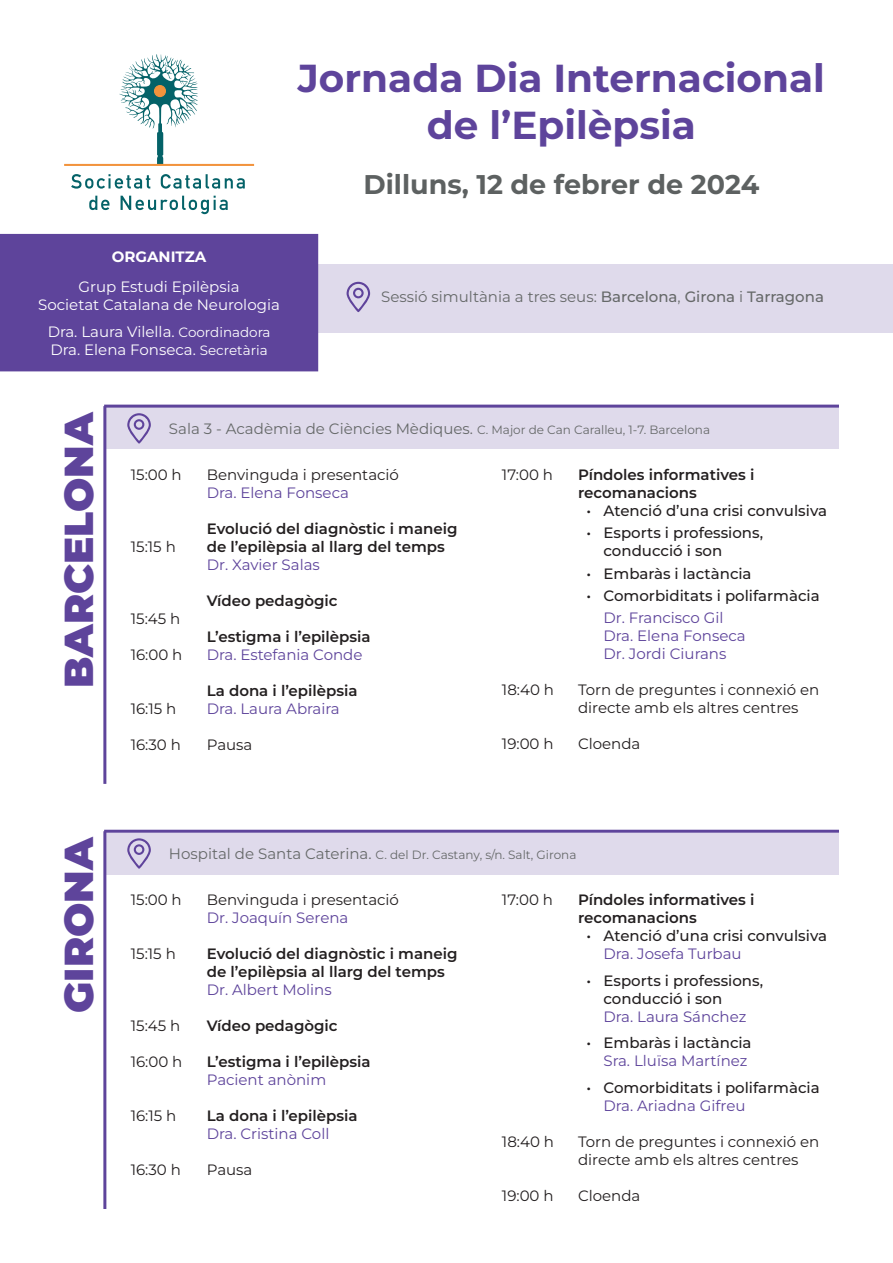
<style>
.page{position:relative;width:893px;height:1263px;background:#fff}
.page>*{position:absolute;margin:0;border:0;box-sizing:border-box;transform-origin:0 0}
.t1{font:900 40.5px "Montserrat";color:#5e449b}
.t2{font:700 39px "Montserrat";color:#5e449b}
.t3{font:700 27px "Montserrat";color:#5d6161}
.t4{font:600 15px/18px "Montserrat";color:#231f20}
.t5{font:15px/18px "Montserrat";color:#231f20}
.t6{font:15px "Montserrat";color:#5e449b}
.t7{font:500 15px/18px "Montserrat";color:#231f20}
.t8{font:15px "Montserrat";color:#fff}
.t9{font:15px "Montserrat";color:#666969}
.t10{font:700 15px "Montserrat";color:#fff}
.t11{font:12px "Montserrat";color:#666969}
.s1{font-size:13.5px}
.s2{font-weight:500}
.s3{font-size:15px}
</style>
<div class="page">
<div style="left:106px;top:408px;width:733px;height:41px;background:#dfdaeb"></div>
<svg style="left:119px;top:54px;width:79px;height:110px"></svg>
<div style="left:155px;top:86px;width:10px;height:11px;background:#f2933c;border-radius:50%"></div>
<div style="left:154px;top:85px;width:12px;height:12px;border:1px solid #f2933c;border-radius:50%"></div>
<svg style="left:89px;top:196px;width:20px;height:14px"></svg>
<svg style="left:121px;top:196px;width:107px;height:18px"></svg>
<svg style="left:71px;top:174px;width:79px;height:15px"></svg>
<svg style="left:161px;top:174px;width:84px;height:15px"></svg>
<hr style="left:64px;top:164px;width:190px;height:2px;background:#f2933c">
<div style="left:1px;top:235px;width:316px;height:136px;background:#5e449b"></div>
<div style="left:0;top:234px;width:318px;height:137px;border:2px solid #5e449b"></div>
<hr style="left:103px;top:406px;width:3px;height:378px;background:#5e449b">
<hr style="left:104px;top:405px;width:735px;height:3px;background:#5e449b">
<svg style="left:127px;top:413px;width:24px;height:30px"></svg>
<div style="left:106px;top:833px;width:733px;height:41px;background:#dfdaeb"></div>
<hr style="left:103px;top:831px;width:3px;height:378px;background:#5e449b">
<hr style="left:104px;top:830px;width:735px;height:3px;background:#5e449b">
<svg style="left:127px;top:838px;width:24px;height:31px"></svg>
<div style="left:318px;top:264px;width:575px;height:68px;background:#dfdaeb"></div>
<svg style="left:347px;top:282px;width:23px;height:30px"></svg>
<p class="t2" style="left:298px;top:52px;width:529px">Jornada Dia Internacional</p>
<p class="t2" style="left:427px;top:99px;width:271px">de l’Epilèpsia</p>
<p class="t3" style="left:363px;top:167px;width:397px">Dilluns, 12 de febrer de 2024</p>
<p class="t10" style="left:112px;top:246px;width:96px">ORGANITZA</p>
<p class="t8" style="left:79px;top:277px;width:163px">Grup Estudi Epilèpsia</p>
<p class="t8" style="left:38px;top:295px;width:243px">Societat Catalana de Neurologia</p>
<p class="t8" style="left:48px;top:322px;width:224px">Dra. Laura Vilella. <span class="s1">Coordinadora</span></p>
<p class="t8" style="left:51px;top:340px;width:219px">Dra. Elena Fonseca. <span class="s1">Secretària</span></p>
<p class="t9" style="left:381px;top:287px;width:444px">Sessió simultània a tres seus: <span class="s2">Barcelona</span>, <span class="s2">Girona</span> i <span class="s2">Tarragona</span></p>
<p class="t1" style="left:52px;top:688px;width:279px;rotate:-90deg">BARCELONA</p>
<p class="t11" style="left:169px;top:421px;width:543px"><span class="s3">Sala 3 - Acadèmia de Ciències Mèdiques.</span> C. Major de Can Caralleu, 1-7. Barcelona</p>
<p class="t4" style="left:578px;top:465px;width:178px">Píndoles informatives i recomanacions</p>
<p class="t7" style="left:586px;top:501px;width:242px">• Atenció d’una crisi convulsiva</p>
<p class="t7" style="left:603px;top:524px;width:161px;text-indent:-17px">• Esports i professions, conducció i son</p>
<p class="t7" style="left:586px;top:564px;width:167px">• Embaràs i lactància</p>
<p class="t7" style="left:586px;top:586px;width:235px">• Comorbiditats i polifarmàcia</p>
<p class="t6" style="left:603px;top:608px;width:121px">Dr. Francisco Gil</p>
<p class="t6" style="left:603px;top:626px;width:144px">Dra. Elena Fonseca</p>
<p class="t6" style="left:603px;top:644px;width:124px">Dr. Jordi Ciurans</p>
<p class="t5" style="left:578px;top:680px;width:243px">Torn de preguntes i connexió en directe amb els altres centres</p>
<p class="t5" style="left:578px;top:734px;width:64px">Cloenda</p>
<p class="t5" style="left:131px;top:465px;width:53px">15:00 h</p>
<p class="t5" style="left:207px;top:465px;width:194px">Benvinguda i presentació</p>
<p class="t6" style="left:207px;top:483px;width:144px">Dra. Elena Fonseca</p>
<p class="t4" style="left:207px;top:519px;width:252px">Evolució del diagnòstic i maneig de l’epilèpsia al llarg del temps</p>
<p class="t6" style="left:207px;top:555px;width:115px">Dr. Xavier Salas</p>
<p class="t4" style="left:207px;top:591px;width:132px">Vídeo pedagògic</p>
<p class="t4" style="left:207px;top:627px;width:165px">L’estigma i l’epilèpsia</p>
<p class="t6" style="left:207px;top:645px;width:157px">Dra. Estefania Conde</p>
<p class="t4" style="left:207px;top:681px;width:152px">La dona i l’epilèpsia</p>
<p class="t6" style="left:207px;top:699px;width:134px">Dra. Laura Abraira</p>
<p class="t5" style="left:207px;top:735px;width:47px">Pausa</p>
<p class="t5" style="left:502px;top:465px;width:53px">17:00 h</p>
<p class="t5" style="left:131px;top:537px;width:47px">15:15 h</p>
<p class="t5" style="left:131px;top:609px;width:51px">15:45 h</p>
<p class="t5" style="left:131px;top:645px;width:53px">16:00 h</p>
<p class="t5" style="left:502px;top:680px;width:54px">18:40 h</p>
<p class="t5" style="left:131px;top:699px;width:47px">16:15 h</p>
<p class="t5" style="left:131px;top:735px;width:52px">16:30 h</p>
<p class="t5" style="left:502px;top:734px;width:53px">19:00 h</p>
<p class="t1" style="left:52px;top:1013px;width:178px;rotate:-90deg">GIRONA</p>
<p class="t11" style="left:169px;top:846px;width:409px"><span class="s3">Hospital de Santa Caterina.</span> C. del Dr. Castany, s/n. Salt, Girona</p>
<p class="t4" style="left:578px;top:890px;width:178px">Píndoles informatives i recomanacions</p>
<p class="t7" style="left:586px;top:926px;width:242px">• Atenció d’una crisi convulsiva</p>
<p class="t6" style="left:603px;top:944px;width:140px">Dra. Josefa Turbau</p>
<p class="t7" style="left:603px;top:971px;width:161px;text-indent:-17px">• Esports i professions, conducció i son</p>
<p class="t6" style="left:603px;top:1006px;width:144px">Dra. Laura Sánchez</p>
<p class="t7" style="left:586px;top:1033px;width:167px">• Embaràs i lactància</p>
<p class="t6" style="left:603px;top:1051px;width:145px">Sra. Lluïsa Martínez</p>
<p class="t7" style="left:586px;top:1078px;width:235px">• Comorbiditats i polifarmàcia</p>
<p class="t6" style="left:603px;top:1095px;width:143px">Dra. Ariadna Gifreu</p>
<p class="t5" style="left:578px;top:1132px;width:243px">Torn de preguntes i connexió en directe amb els altres centres</p>
<p class="t5" style="left:578px;top:1186px;width:64px">Cloenda</p>
<p class="t5" style="left:131px;top:890px;width:53px">15:00 h</p>
<p class="t5" style="left:207px;top:890px;width:194px">Benvinguda i presentació</p>
<p class="t6" style="left:207px;top:908px;width:143px">Dr. Joaquín Serena</p>
<p class="t4" style="left:207px;top:944px;width:252px">Evolució del diagnòstic i maneig de l’epilèpsia al llarg del temps</p>
<p class="t6" style="left:207px;top:980px;width:126px">Dr. Albert Molins</p>
<p class="t4" style="left:207px;top:1016px;width:132px">Vídeo pedagògic</p>
<p class="t4" style="left:207px;top:1052px;width:165px">L’estigma i l’epilèpsia</p>
<p class="t6" style="left:207px;top:1070px;width:121px">Pacient anònim</p>
<p class="t4" style="left:207px;top:1106px;width:152px">La dona i l’epilèpsia</p>
<p class="t6" style="left:207px;top:1124px;width:124px">Dra. Cristina Coll</p>
<p class="t5" style="left:207px;top:1160px;width:47px">Pausa</p>
<p class="t5" style="left:502px;top:890px;width:53px">17:00 h</p>
<p class="t5" style="left:131px;top:944px;width:47px">15:15 h</p>
<p class="t5" style="left:131px;top:1016px;width:51px">15:45 h</p>
<p class="t5" style="left:131px;top:1052px;width:53px">16:00 h</p>
<p class="t5" style="left:131px;top:1106px;width:47px">16:15 h</p>
<p class="t5" style="left:502px;top:1132px;width:54px">18:40 h</p>
<p class="t5" style="left:131px;top:1160px;width:52px">16:30 h</p>
<p class="t5" style="left:502px;top:1186px;width:53px">19:00 h</p>
</div>
